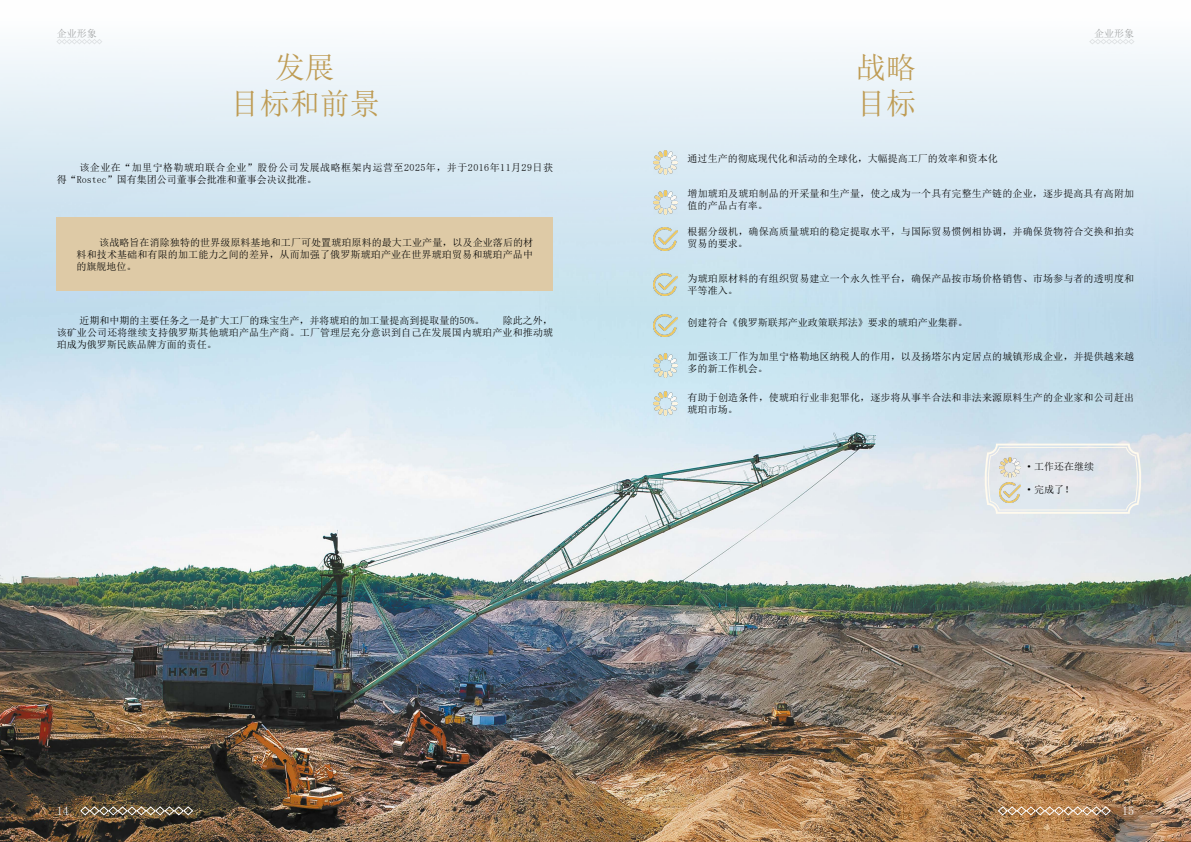
<style>
.page{position:relative;width:1191px;height:842px;background:#fff}
.page>*{position:absolute;margin:0;border:0;box-sizing:border-box;transform-origin:0 0}
.t1{font:30px/36px "Sim Sun";color:#be9b53;text-align:center}
.t2{font:12px "Sim Sun";color:#fff}
.t3{font:10px/12px "Sim Sun";letter-spacing:.015em;color:#000}
.t4{font:10px/12px "Sim Sun";letter-spacing:.045em;color:#000}
.t5{font:10px "Sim Sun";color:#9d9d9c}
</style>
<div class="page">
<img style="left:0;top:39px;width:1191px;height:803px">
<svg style="left:80px;top:806px;width:114px;height:10px"></svg>
<svg style="left:997px;top:806px;width:114px;height:10px"></svg>
<div style="left:57px;top:217px;width:496px;height:74px;background:#decaa6"></div>
<img style="left:654px;top:151px;width:23px;height:24px">
<img style="left:654px;top:190px;width:23px;height:24px">
<img style="left:654px;top:354px;width:23px;height:23px">
<img style="left:654px;top:392px;width:23px;height:24px">
<img style="left:654px;top:227px;width:23px;height:23px">
<img style="left:654px;top:273px;width:23px;height:23px">
<img style="left:654px;top:314px;width:23px;height:23px">
<svg style="left:984px;top:444px;width:158px;height:70px;background:#e2e6e8"></svg>
<p class="t5" style="left:57px;top:28px;width:41px">企业形象</p>
<p class="t5" style="left:1094px;top:28px;width:41px">企业形象</p>
<h1 class="t1" style="left:230px;top:49px;width:151px">发展<br>目标和前景</h1>
<h1 class="t1" style="left:856px;top:49px;width:61px;text-align:left">战略目标</h1>
<p class="t4" style="left:57px;top:161px;width:498px;text-indent:23px">该企业在“加里宁格勒琥珀联合企业”股份公司发展战略框架内运营至2025年，并于2016年11月29日获得“Rostec”国有集团公司董事会批准和董事会决议批准。</p>
<p class="t3" style="left:77px;top:236px;width:458px;text-align:justify;text-indent:23px">该战略旨在消除独特的世界级原料基地和工厂可处置琥珀原料的最大工业产量，以及企业落后的材料和技术基础和有限的加工能力之间的差异，从而加强了俄罗斯琥珀产业在世界琥珀贸易和琥珀产品中的旗舰地位。</p>
<p class="t3" style="left:79px;top:315px;width:407px">近期和中期的主要任务之一是扩大工厂的珠宝生产，并将琥珀的加工量提高到提取量的50%。</p>
<p class="t3" style="left:57px;top:315px;width:498px;text-align:justify;text-indent:446px">除此之外，该矿业公司还将继续支持俄罗斯其他琥珀产品生产商。工厂管理层充分意识到自己在发展国内琥珀产业和推动琥珀成为俄罗斯民族品牌方面的责任。</p>
<p class="t3" style="left:687px;top:153px;width:311px">通过生产的彻底现代化和活动的全球化，大幅提高工厂的效率和资本化</p>
<p class="t3" style="left:687px;top:187px;width:448px">增加琥珀及琥珀制品的开采量和生产量，使之成为一个具有完整生产链的企业，逐步提高具有高附加值的产品占有率。</p>
<p class="t3" style="left:687px;top:226px;width:448px">根据分级机，确保高质量琥珀的稳定提取水平，与国际贸易惯例相协调，并确保货物符合交换和拍卖贸易的要求。</p>
<p class="t3" style="left:687px;top:272px;width:448px">为琥珀原材料的有组织贸易建立一个永久性平台，确保产品按市场价格销售、市场参与者的透明度和平等准入。</p>
<p class="t3" style="left:687px;top:316px;width:281px">创建符合《俄罗斯联邦产业政策联邦法》要求的琥珀产业集群。</p>
<p class="t3" style="left:687px;top:351px;width:448px">加强该工厂作为加里宁格勒地区纳税人的作用，以及扬塔尔内定居点的城镇形成企业，并提供越来越多的新工作机会。</p>
<p class="t3" style="left:687px;top:392px;width:448px">有助于创造条件，使琥珀行业非犯罪化，逐步将从事半合法和非法来源原料生产的企业家和公司赶出琥珀市场。</p>
<p class="t3" style="left:1024px;top:460px;width:71px">·工作还在继续</p>
<p class="t3" style="left:1024px;top:484px;width:51px">·完成了！</p>
<p class="t2" style="left:57px;top:804px;width:13px">14</p>
<p class="t2" style="left:1122px;top:804px;width:13px">15</p>
</div>
